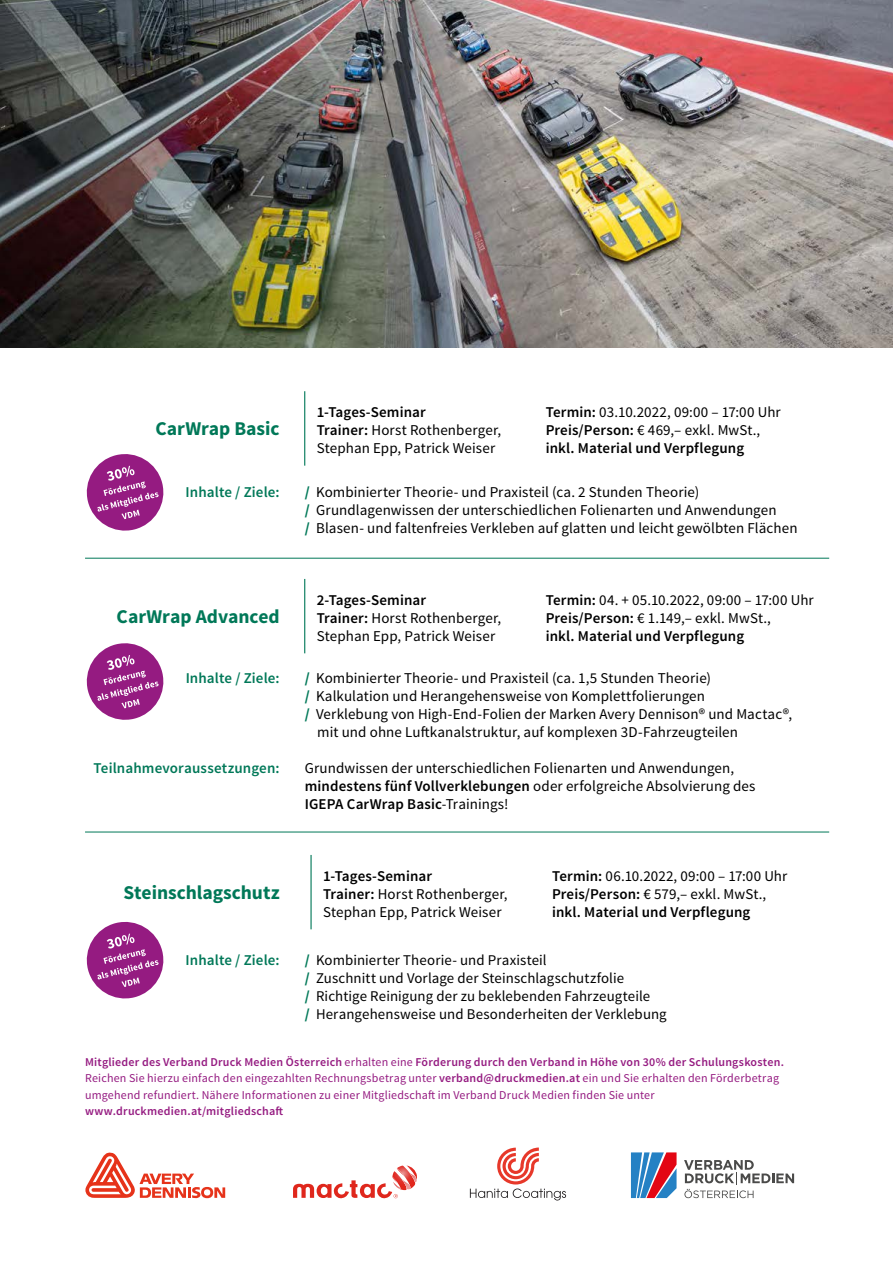
<style>
.page{position:relative;width:893px;height:1263px;background:#fff}
.page>*{position:absolute;margin:0;border:0;box-sizing:border-box;transform-origin:0 0}
.t1{font:700 19.5px "Source Sans Pro";color:#007858}
.t2{font:15px/18px "Source Sans Pro";letter-spacing:.005em;color:#000}
.t3{font:600 15px/18px "Source Sans Pro";letter-spacing:.01em;color:#000}
.t4{font:600 15px "Source Sans Pro";letter-spacing:.01em;color:#007858}
.t5{font:14.85px/17.9px "Source Sans Pro";letter-spacing:.005em;color:#000}
.t6{font:12px/16.5px "Source Sans Pro";letter-spacing:.015em;color:#951b81}
.t7{font:600 12px "Source Sans Pro";letter-spacing:.015em;color:#951b81}
.s1{font-weight:600}
.s2{font-weight:400}
.s3{font-weight:700;color:#007858}
</style>
<div class="page">
<svg style="left:293px;top:1165px;width:124px;height:33px"></svg>
<svg style="left:85px;top:1152px;width:140px;height:46px"></svg>
<svg style="left:470px;top:1147px;width:96px;height:53px"></svg>
<hr style="left:85px;top:558px;width:744px;height:1px;background:#007858">
<hr style="left:304px;top:391px;width:1px;height:75px;background:#007858">
<hr style="left:85px;top:832px;width:744px;height:1px;background:#007858">
<img style="left:0;top:0;width:893px;height:348px">
<hr style="left:304px;top:579px;width:1px;height:74px;background:#007858">
<hr style="left:310px;top:855px;width:2px;height:74px;background:#007858">
<svg style="left:86px;top:454px;width:78px;height:77px"></svg>
<svg style="left:86px;top:643px;width:78px;height:77px"></svg>
<svg style="left:86px;top:921px;width:78px;height:78px"></svg>
<svg style="left:631px;top:1152px;width:46px;height:46px;background:#7c77a0"></svg>
<svg style="left:684px;top:1160px;width:110px;height:38px"></svg>
<h1 class="t1" style="left:155px;top:416px;width:126px">CarWrap Basic</h1>
<p class="t4" style="left:186px;top:483px;width:96px">Inhalte / Ziele:</p>
<h1 class="t1" style="left:117px;top:604px;width:165px">CarWrap Advanced</h1>
<p class="t2" style="left:317px;top:404px;width:186px"><span class="s1">1-Tages-Seminar<br>Trainer:</span> Horst Rothenberger,<br>Stephan Epp, Patrick Weiser</p>
<p class="t3" style="left:546px;top:404px;width:237px">Termin: <span class="s2">03.10.2022, 09:00 – 17:00 Uhr<br></span>Preis/Person: <span class="s2">€ 469,– exkl. MwSt., </span>inkl. Material und Verpflegung</p>
<p class="t2" style="left:305px;top:483px;width:494px"><span class="s3">/</span> Kombinierter Theorie- und Praxisteil (ca. 2 Stunden Theorie)<br><span class="s3">/</span> Grundlagenwissen der unterschiedlichen Folienarten und Anwendungen<br><span class="s3">/</span> Blasen- und faltenfreies Verkleben auf glatten und leicht gewölbten Flächen</p>
<p class="t2" style="left:317px;top:591px;width:186px"><span class="s1">2-Tages-Seminar<br>Trainer:</span> Horst Rothenberger,<br>Stephan Epp, Patrick Weiser</p>
<p class="t2" style="left:546px;top:591px;width:270px"><span class="s1">Termin:</span> 04. + 05.10.2022, 09:00 – 17:00 Uhr<br><span class="s1">Preis/Person:</span> € 1.149,– exkl. MwSt.,<br><span class="s1">inkl. Material und Verpflegung</span></p>
<p class="t4" style="left:186px;top:668px;width:96px">Inhalte / Ziele:</p>
<p class="t2" style="left:305px;top:669px;width:408px"><span class="s3">/</span> Kombinierter Theorie- und Praxisteil (ca. 1,5 Stunden Theorie)</p>
<p class="t2" style="left:305px;top:687px;width:402px"><span class="s3">/</span> Kalkulation und Herangehensweise von Komplettfolierungen</p>
<p class="t2" style="left:305px;top:705px;width:489px"><span class="s3">/</span> Verklebung von High-End-Folien der Marken Avery Dennison® und Mactac®,</p>
<p class="t2" style="left:317px;top:723px;width:422px">mit und ohne Luftkanalstruktur, auf komplexen 3D-Fahrzeugteilen</p>
<p class="t4" style="left:94px;top:759px;width:188px">Teilnahmevoraussetzungen:</p>
<h1 class="t1" style="left:124px;top:880px;width:158px">Steinschlagschutz</h1>
<p class="t4" style="left:186px;top:951px;width:96px">Inhalte / Ziele:</p>
<p class="t2" style="left:305px;top:759px;width:452px">Grundwissen der unterschiedlichen Folienarten und Anwendungen, <span class="s1">mindestens fünf Vollverklebungen</span> oder erfolgreiche Absolvierung des<br><span class="s1">IGEPA CarWrap Basic</span>-Trainings!</p>
<p class="t2" style="left:323px;top:867px;width:186px"><span class="s1">1-Tages-Seminar<br>Trainer:</span> Horst Rothenberger,<br>Stephan Epp, Patrick Weiser</p>
<p class="t3" style="left:552px;top:867px;width:237px">Termin: <span class="s2">06.10.2022, 09:00 – 17:00 Uhr<br></span>Preis/Person: <span class="s2">€ 579,– exkl. MwSt., </span>inkl. Material und Verpflegung</p>
<p class="t5" style="left:305px;top:951px;width:364px"><span class="s3">/</span> Kombinierter Theorie- und Praxisteil<br><span class="s3">/</span> Zuschnitt und Vorlage der Steinschlagschutzfolie<br><span class="s3">/</span> Richtige Reinigung der zu beklebenden Fahrzeugteile<br><span class="s3">/</span> Herangehensweise und Besonderheiten der Verklebung</p>
<p class="t6" style="left:85px;top:1053px;width:700px"><span class="s1">Mitglieder des Verband Druck Medien Österreich</span> erhalten eine <span class="s1">Förderung durch den Verband in Höhe von 30% der Schulungskosten.<br></span>Reichen Sie hierzu einfach den eingezahlten Rechnungsbetrag unter <span class="s1">verband@druckmedien.at</span> ein und Sie erhalten den Förderbetrag umgehend refundiert. Nähere Informationen zu einer Mitgliedschaft im Verband Druck Medien finden Sie unter</p>
<p class="t7" style="left:85px;top:1103px;width:200px">www.druckmedien.at/mitgliedschaft</p>
</div>
